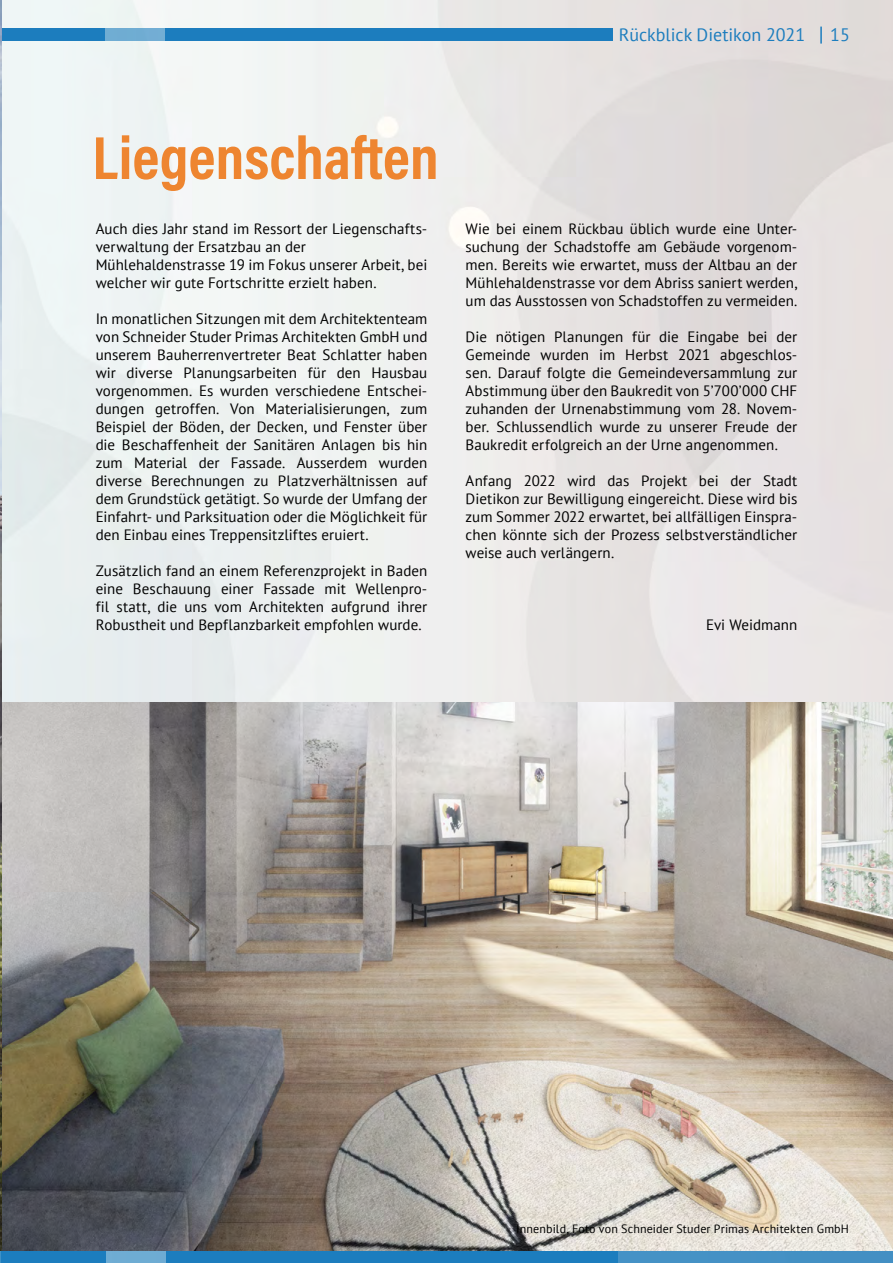
<style>
.page{position:relative;width:893px;height:1263px;background:#fff}
.page>*{position:absolute;margin:0;border:0;box-sizing:border-box;transform-origin:0 0}
.t1{font:61.5px "Acumin Variable Concept";color:#ee8530}
.t2{font:18px "PT Sans";color:#1c7dbe}
.t3{font:15px/18px "PT Sans";letter-spacing:.005em;color:#000;text-align:justify}
.t4{font:12px "PT Sans";letter-spacing:.015em;color:#000}
</style>
<div class="page">
<img style="left:1px;top:0;width:892px;height:702px">
<div style="left:0;top:1250px;width:105px;height:13px;background:#1c7dbe"></div>
<div style="left:166px;top:1250px;width:451px;height:13px;background:#1c7dbe"></div>
<div style="left:617px;top:1250px;width:276px;height:13px;background:#4591c5"></div>
<div style="left:105px;top:1250px;width:61px;height:13px;background:#6eacd3"></div>
<svg style="left:820px;top:27px;width:2px;height:17px"></svg>
<div style="left:0;top:28px;width:104px;height:12px;background:#1c7dbe"></div>
<div style="left:165px;top:28px;width:447px;height:12px;background:#1c7dbe"></div>
<div style="left:104px;top:28px;width:61px;height:12px;background:#70add3"></div>
<svg style="left:0;top:1250px;width:1px;height:13px"></svg>
<img style="left:1px;top:702px;width:892px;height:548px">
<img style="left:0;top:0;width:1px;height:1250px">
<p class="t2" style="left:619px;top:23px;width:188px">Rückblick Dietikon 2021</p>
<p class="t2" style="left:830px;top:23px;width:21px">15</p>
<h1 class="t1" style="left:92px;top:115px;width:348px">Liegenschaften</h1>
<p class="t3" style="left:96px;top:219px;width:333px;text-align:left">Auch dies Jahr stand im Ressort der Liegenschafts&shy;verwaltung der Ersatzbau an der Mühlehaldenstrasse 19 im Fokus unserer Arbeit, bei welcher wir gute Fortschritte erzielt haben.</p>
<p class="t3" style="left:96px;top:309px;width:333px">In monatlichen Sitzungen mit dem Architektenteam von Schneider Studer Primas Architekten GmbH und unserem Bauherrenvertreter Beat Schlatter haben wir diverse Planungsarbeiten für den Hausbau vorgenommen. Es wurden verschiedene Entschei&shy;dungen getroffen. Von Materialisierungen, zum Beispiel der Böden, der Decken, und Fenster über die Beschaffenheit der Sanitären Anlagen bis hin zum Material der Fassade. Ausserdem wurden diverse Berechnungen zu Platzverhältnissen auf dem Grundstück getätigt. So wurde der Umfang der Einfahrt- und Parksituation oder die Möglichkeit für den Einbau eines Treppensitzliftes eruiert.</p>
<p class="t3" style="left:96px;top:561px;width:333px">Zusätzlich fand an einem Referenzprojekt in Baden eine Beschauung einer Fassade mit Wellenpro&shy;fil statt, die uns vom Architekten aufgrund ihrer Robustheit und Bepflanzbarkeit empfohlen wurde.</p>
<p class="t3" style="left:466px;top:219px;width:333px">Wie bei einem Rückbau üblich wurde eine Unter&shy;suchung der Schadstoffe am Gebäude vorgenom&shy;men. Bereits wie erwartet, muss der Altbau an der Mühlehaldenstrasse vor dem Abriss saniert werden, um das Ausstossen von Schadstoffen zu vermeiden.</p>
<p class="t3" style="left:466px;top:327px;width:333px">Die nötigen Planungen für die Eingabe bei der Gemeinde wurden im Herbst 2021 abgeschlos&shy;sen. Darauf folgte die Gemeindeversammlung zur Abstimmung über den Baukredit von 5’700’000 CHF zuhanden der Urnenabstimmung vom 28. Novem&shy;ber. Schlussendlich wurde zu unserer Freude der Baukredit erfolgreich an der Urne angenommen.</p>
<p class="t3" style="left:466px;top:471px;width:333px">Anfang 2022 wird das Projekt bei der Stadt Dietikon zur Bewilligung eingereicht. Diese wird bis zum Sommer 2022 erwartet, bei allfälligen Einspra&shy;chen könnte sich der Prozess selbstverständlicher weise auch verlängern.</p>
<p class="t3" style="left:706px;top:615px;width:93px">Evi Weidmann</p>
<p class="t4" style="left:516px;top:1221px;width:334px">Innenbild, Foto von Schneider Studer Primas Architekten GmbH</p>
</div>
